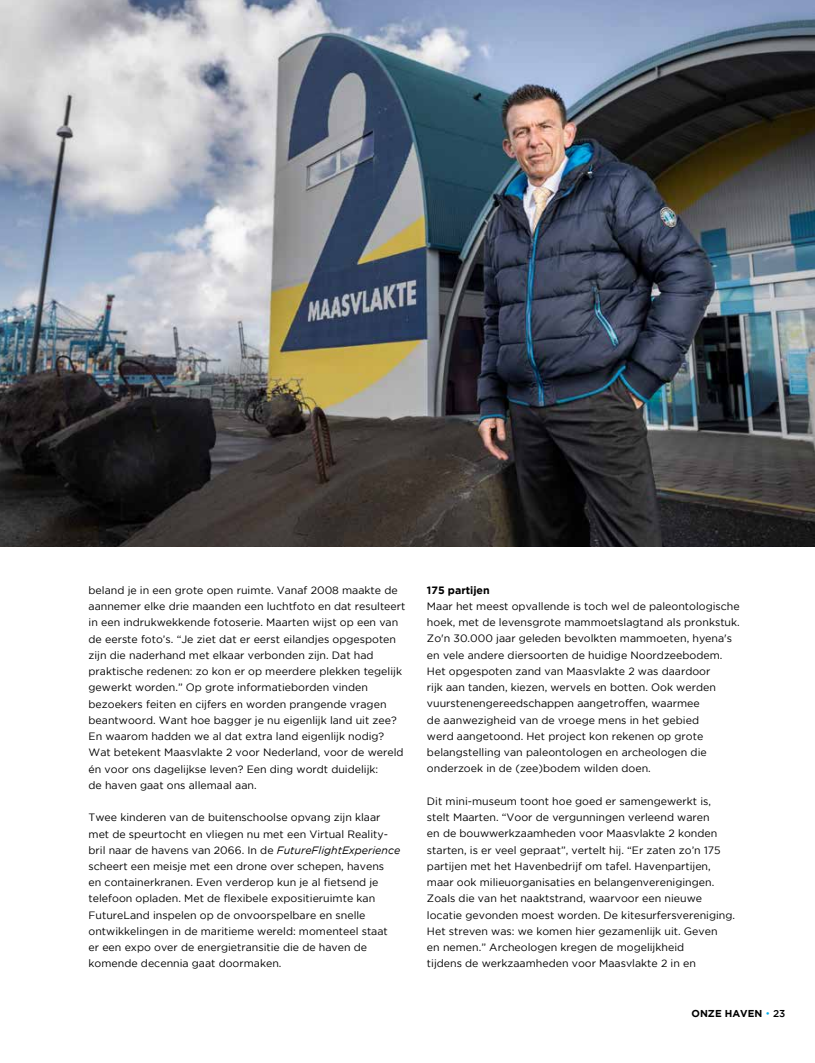
<style>
.page{position:relative;width:815px;height:1063px;background:#fff}
.page>*{position:absolute;margin:0;border:0;box-sizing:border-box;transform-origin:0 0}
.t1{font:10.62px/16.2px "Gotham";color:#000}
.t2{font:700 10.62px "Gotham";color:#000}
.t3{font:700 10px "Gotham";color:#000}
.s1{font-style:italic}
.s2{font-weight:300;color:#00aeef}
.s3{font-weight:500}
</style>
<div class="page">
<img style="left:0;top:0;width:815px;height:546px">
<p class="t1" style="left:89px;top:582px;width:318px">beland je in een grote open ruimte. Vanaf 2008 maakte de aannemer elke drie maanden een luchtfoto en dat resulteert in een indrukwekkende fotoserie. Maarten wijst op een van de eerste foto’s. “Je ziet dat er eerst eilandjes opgespoten zijn die naderhand met elkaar verbonden zijn. Dat had praktische redenen: zo kon er op meerdere plekken tegelijk gewerkt worden.” Op grote informatieborden vinden bezoekers feiten en cijfers en worden prangende vragen beantwoord. Want hoe bagger je nu eigenlijk land uit zee?<br>En waarom hadden we al dat extra land eigenlijk nodig?<br>Wat betekent Maasvlakte 2 voor Nederland, voor de wereld én voor ons dagelijkse leven? Een ding wordt duidelijk:<br>de haven gaat ons allemaal aan.</p>
<p class="t1" style="left:89px;top:809px;width:313px">Twee kinderen van de buitenschoolse opvang zijn klaar met de speurtocht en vliegen nu met een Virtual Reality&shy;bril naar de havens van 2066. In de <span class="s1">FutureFlightExperience </span>scheert een meisje met een drone over schepen, havens<br>en containerkranen. Even verderop kun je al fietsend je telefoon opladen. Met de flexibele expositieruimte kan FutureLand inspelen op de onvoorspelbare en snelle ontwikkelingen in de maritieme wereld: momenteel staat er een expo over de energietransitie die de haven de komende decennia gaat doormaken.</p>
<p class="t2" style="left:427px;top:584px;width:64px">175 partijen</p>
<p class="t1" style="left:427px;top:598px;width:314px">Maar het meest opvallende is toch wel de paleontologische hoek, met de levensgrote mammoetslagtand als pronkstuk.<br>Zo'n 30.000 jaar geleden bevolkten mammoeten, hyena's en vele andere diersoorten de huidige Noordzeebodem.<br>Het opgespoten zand van Maasvlakte 2 was daardoor<br>rijk aan tanden, kiezen, wervels en botten. Ook werden vuurstenengereedschappen aangetroffen, waarmee<br>de aanwezigheid van de vroege mens in het gebied<br>werd aangetoond. Het project kon rekenen op grote belangstelling van paleontologen en archeologen die onderzoek in de (zee)bodem wilden doen.</p>
<p class="t1" style="left:427px;top:793px;width:310px">Dit mini-museum toont hoe goed er samengewerkt is, stelt Maarten. “Voor de vergunningen verleend waren<br>en de bouwwerkzaamheden voor Maasvlakte 2 konden starten, is er veel gepraat”, vertelt hij. “Er zaten zo’n 175 partijen met het Havenbedrijf om tafel. Havenpartijen, maar ook milieuorganisaties en belangenverenigingen.<br>Zoals die van het naaktstrand, waarvoor een nieuwe locatie gevonden moest worden. De kitesurfersvereniging.<br>Het streven was: we komen hier gezamenlijk uit. Geven<br>en nemen.” Archeologen kregen de mogelijkheid<br>tijdens de werkzaamheden voor Maasvlakte 2 in en</p>
<p class="t3" style="left:692px;top:1008px;width:95px">ONZE HAVEN <span class="s2">•</span> <span class="s3">23</span></p>
</div>
